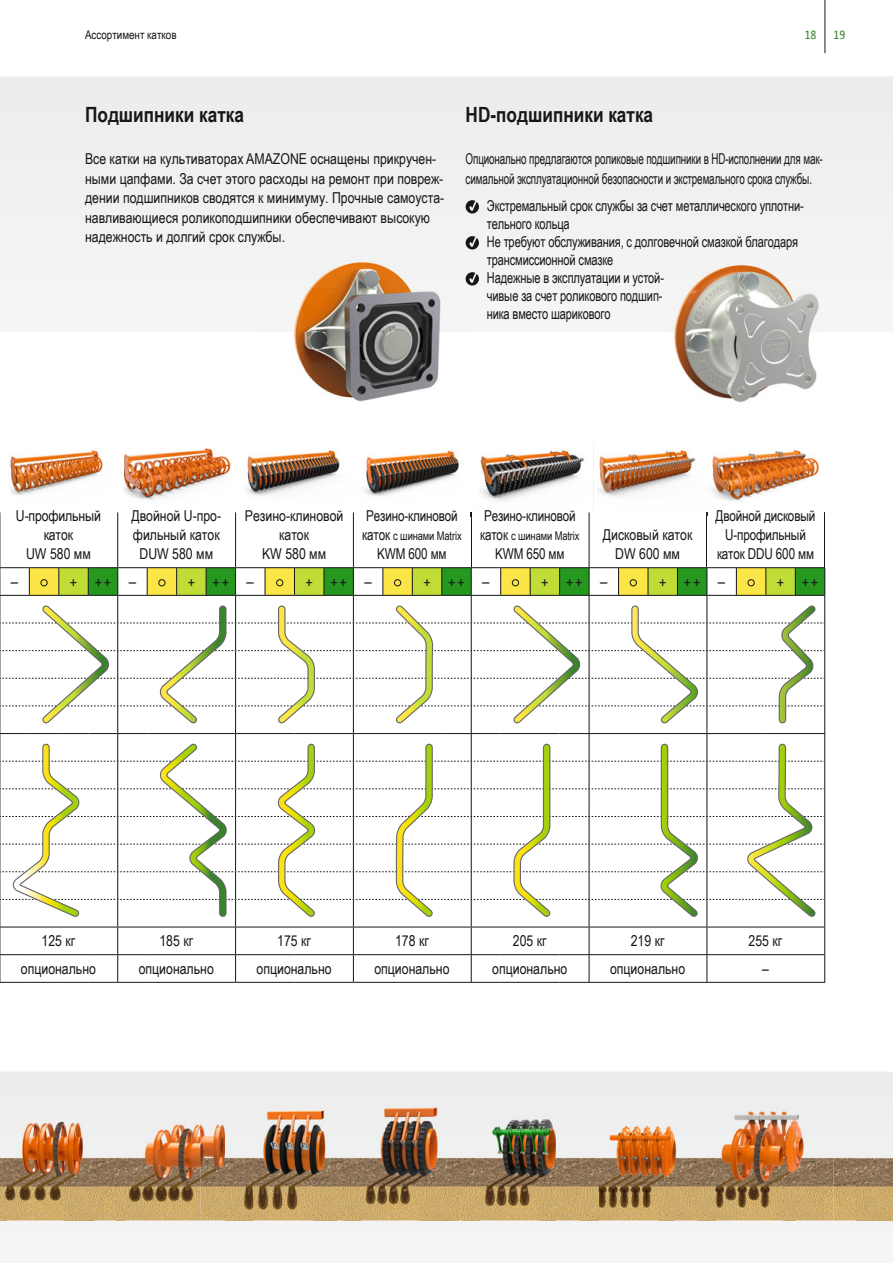
<style>
.page{position:relative;width:893px;height:1263px;background:#fff}
.page>*{position:absolute;margin:0;border:0;box-sizing:border-box;transform-origin:0 0}
.t1{font:700 21px "Arial Narrow";color:#151616}
.t2{font:15px/19.2px "Arial Narrow";letter-spacing:-.01em;color:#151616;text-align:center}
.t3{font:15px/18px "Arial Narrow";letter-spacing:-.01em;color:#151616;scale:.9 1}
.t4{font:15px/19.5px "Arial Narrow";letter-spacing:-.01em;color:#151616;scale:.8 1}
.t5{font:15px/19.2px "Arial Narrow";letter-spacing:-.01em;color:#151616;text-align:center;scale:.95 1}
.t6{font:15px "Camingo Dos Pro S Cd";color:#151616}
.t7{font:12px "Arial Narrow";letter-spacing:-.01em;color:#151616;scale:.95 1}
.t8{font:12px "Arial Narrow";letter-spacing:-.01em;color:#151616}
.t9{font:12px "Camingo Dos Pro S Cd";color:#38832b}
.s1{font-size:15px}
</style>
<div class="page">
<div style="left:0;top:77px;width:893px;height:255px;background:#f0f0f0"></div>
<div style="left:0;top:1071px;width:893px;height:177px;background:#ededed"></div>
<hr style="left:0;top:512px;width:1px;height:55px;background:#151616">
<hr style="left:117px;top:512px;width:1px;height:55px;background:#151616">
<hr style="left:235px;top:512px;width:1px;height:55px;background:#151616">
<hr style="left:353px;top:512px;width:1px;height:55px;background:#151616">
<hr style="left:471px;top:512px;width:1px;height:55px;background:#151616">
<hr style="left:589px;top:512px;width:1px;height:55px;background:#151616">
<hr style="left:706px;top:512px;width:1px;height:55px;background:#151616">
<hr style="left:824px;top:512px;width:1px;height:55px;background:#151616">
<svg style="left:391px;top:77px;width:49px;height:1171px"></svg>
<img style="left:9px;top:448px;width:95px;height:47px">
<img style="left:246px;top:448px;width:94px;height:48px">
<img style="left:479px;top:448px;width:217px;height:53px">
<img style="left:593px;top:442px;width:1px;height:68px">
<img style="left:124px;top:447px;width:108px;height:53px">
<img style="left:7px;top:1099px;width:57px;height:121px">
<img style="left:0;top:1099px;width:7px;height:121px">
<img style="left:94px;top:1099px;width:23px;height:121px">
<img style="left:64px;top:1099px;width:30px;height:121px">
<img style="left:124px;top:1099px;width:102px;height:121px">
<img style="left:117px;top:1099px;width:7px;height:121px">
<img style="left:253px;top:1099px;width:60px;height:121px">
<img style="left:226px;top:1099px;width:27px;height:121px">
<svg style="left:394px;top:77px;width:42px;height:1171px"></svg>
<img style="left:336px;top:1099px;width:7px;height:121px">
<img style="left:313px;top:1099px;width:23px;height:121px">
<svg style="left:0;top:567px;width:825px;height:416px"></svg>
<img style="left:258px;top:259px;width:218px;height:145px">
<img style="left:671px;top:262px;width:150px;height:141px">
<img style="left:364px;top:437px;width:107px;height:79px">
<img style="left:707px;top:449px;width:115px;height:66px">
<img style="left:362px;top:1099px;width:57px;height:121px">
<img style="left:343px;top:1099px;width:19px;height:121px">
<img style="left:459px;top:1099px;width:3px;height:121px">
<img style="left:419px;top:1099px;width:40px;height:121px">
<img style="left:479px;top:1099px;width:59px;height:121px">
<img style="left:462px;top:1099px;width:17px;height:121px">
<img style="left:555px;top:1099px;width:25px;height:121px">
<img style="left:538px;top:1099px;width:17px;height:121px">
<img style="left:599px;top:1099px;width:60px;height:121px">
<img style="left:580px;top:1099px;width:19px;height:121px">
<img style="left:674px;top:1099px;width:24px;height:121px">
<img style="left:659px;top:1099px;width:15px;height:121px">
<img style="left:716px;top:1099px;width:68px;height:121px">
<img style="left:698px;top:1099px;width:18px;height:121px">
<img style="left:834px;top:1099px;width:23px;height:121px">
<img style="left:795px;top:1099px;width:39px;height:121px">
<img style="left:784px;top:1099px;width:11px;height:121px">
<img style="left:857px;top:1099px;width:36px;height:121px">
<hr style="left:825px;top:0;width:1px;height:53px;background:#151616">
<svg style="left:466px;top:200px;width:13px;height:13px"></svg>
<svg style="left:466px;top:236px;width:13px;height:13px"></svg>
<svg style="left:466px;top:272px;width:13px;height:13px"></svg>
<p class="t8" style="left:85px;top:27px;width:93px">Ассортимент катков</p>
<p class="t9" style="left:805px;top:28px;width:13px">18</p>
<p class="t9" style="left:833px;top:28px;width:13px">19</p>
<h1 class="t1" style="left:85px;top:102px;width:160px">Подшипники катка</h1>
<p class="t2" style="left:85px;top:149px;width:361px;text-align:left">Все катки на культиваторах AMAZONE оснащены прикручен&shy;ными цапфами. За счет этого расходы на ремонт при повреж&shy;дении подшипников сводятся к минимуму. Прочные самоуста&shy;навливающиеся роликоподшипники обеспечивают высокую надежность и долгий срок службы.</p>
<h1 class="t1" style="left:466px;top:102px;width:189px">HD-подшипники катка</h1>
<p class="t4" style="left:466px;top:149px;width:448px">Опционально предлагаются роликовые подшипники в HD-исполнении для мак&shy;симальной эксплуатационной безопасности и экстремального срока службы.</p>
<p class="t3" style="left:487px;top:197px;width:354px">Экстремальный срок службы за счет металлического уплотни&shy;тельного кольца<br>Не требуют обслуживания, с долговечной смазкой благодаря трансмиссионной смазке<br>Надежные в эксплуатации и устой-<br>чивые за счет роликового подшип-<br>ника вместо шарикового</p>
<p class="t2" style="left:16px;top:506px;width:87px">U-профильный каток<br>UW 580 мм</p>
<p class="t2" style="left:131px;top:506px;width:91px">Двойной U-про&shy;фильный каток<br>DUW 580 мм</p>
<p class="t2" style="left:245px;top:506px;width:100px">Резино-клиновой каток<br>KW 580 мм</p>
<p class="t5" style="left:366px;top:506px;width:98px">Резино-клиновой</p>
<p class="t7" style="left:362px;top:529px;width:106px"><span class="s1">каток</span> с шинами Matrix</p>
<p class="t5" style="left:377px;top:544px;width:74px">KWM 600 мм</p>
<p class="t5" style="left:484px;top:506px;width:98px">Резино-клиновой</p>
<p class="t7" style="left:480px;top:529px;width:106px"><span class="s1">каток</span> с шинами Matrix</p>
<p class="t5" style="left:495px;top:544px;width:74px">KWM 650 мм</p>
<p class="t2" style="left:603px;top:525px;width:91px">Дисковый каток<br>DW 600 мм</p>
<p class="t5" style="left:716px;top:506px;width:107px">Двойной дисковый<br>U-профильный каток DDU 600 мм</p>
<p class="t6" style="left:11px;top:573px;width:9px">–</p>
<p class="t6" style="left:70px;top:573px;width:68px">+ ++ –</p>
<p class="t6" style="left:188px;top:573px;width:68px">+ ++ –</p>
<p class="t6" style="left:306px;top:573px;width:68px">+ ++ –</p>
<p class="t6" style="left:423px;top:573px;width:68px">+ ++ –</p>
<p class="t6" style="left:541px;top:573px;width:68px">+ ++ –</p>
<p class="t6" style="left:659px;top:573px;width:68px">+ ++ –</p>
<p class="t6" style="left:777px;top:573px;width:43px">+ ++</p>
<p class="t2" style="left:42px;top:931px;width:35px">125 кг</p>
<p class="t2" style="left:159px;top:931px;width:35px">185 кг</p>
<p class="t2" style="left:277px;top:931px;width:35px">175 кг</p>
<p class="t2" style="left:395px;top:931px;width:35px">178 кг</p>
<p class="t2" style="left:513px;top:931px;width:35px">205 кг</p>
<p class="t2" style="left:631px;top:931px;width:35px">219 кг</p>
<p class="t2" style="left:749px;top:931px;width:35px">255 кг</p>
<p class="t2" style="left:21px;top:959px;width:77px">опционально</p>
<p class="t2" style="left:139px;top:959px;width:77px">опционально</p>
<p class="t2" style="left:257px;top:959px;width:77px">опционально</p>
<p class="t2" style="left:374px;top:959px;width:77px">опционально</p>
<p class="t2" style="left:492px;top:959px;width:77px">опционально</p>
<p class="t2" style="left:610px;top:959px;width:77px">опционально</p>
<p class="t2" style="left:762px;top:959px;width:8px">–</p>
</div>
